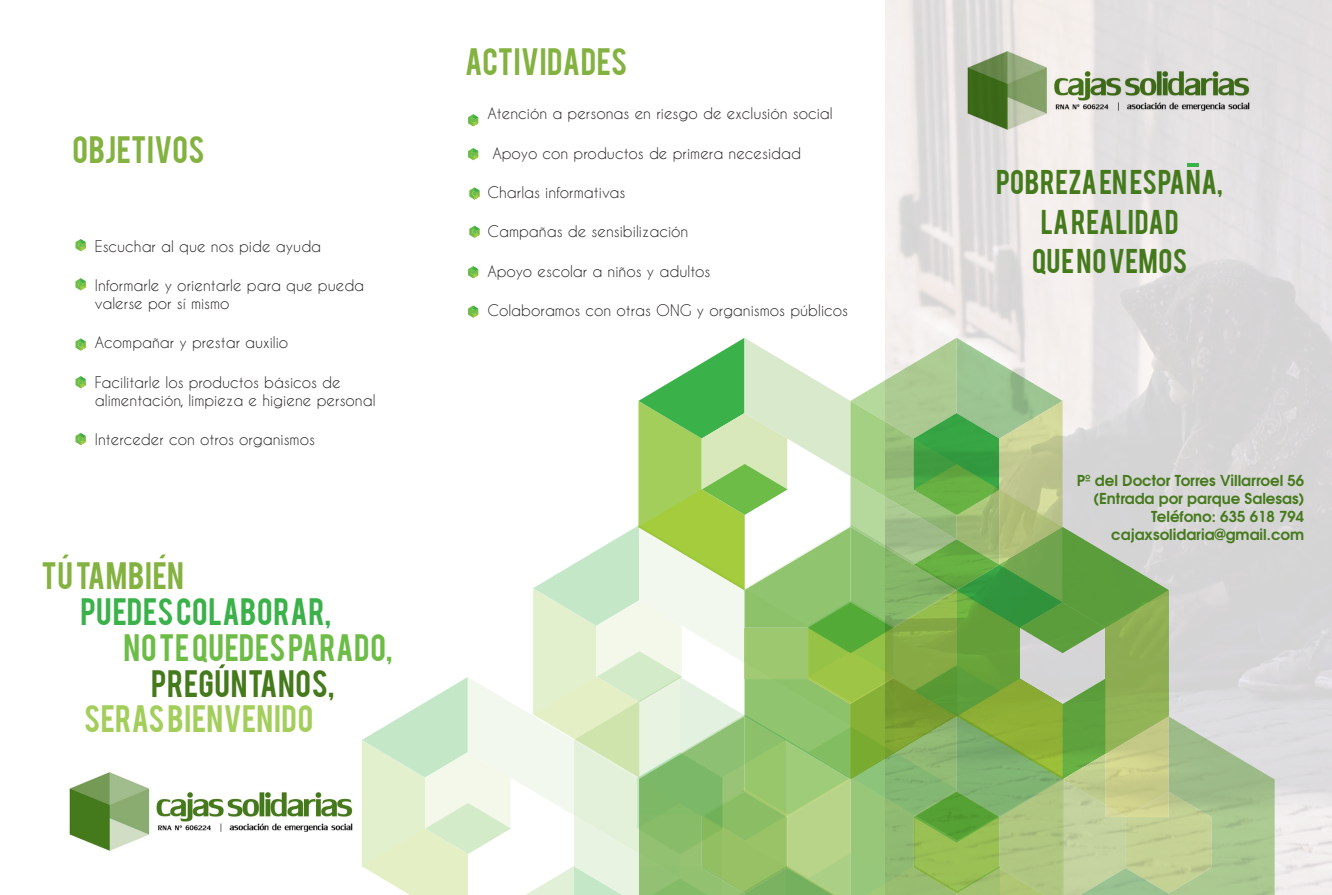
<style>
.page{position:relative;width:1332px;height:895px;background:#fff}
.page>*{position:absolute;margin:0;border:0;box-sizing:border-box;transform-origin:0 0}
.t1{font:30px "Bebas";letter-spacing:.015em;color:#83b240}
.t2{font:30px "Bebas";letter-spacing:.02em;color:#6dbc47}
.t3{font:30px "Bebas";letter-spacing:.02em;color:#3ab149}
.t4{font:30px "Bebas";letter-spacing:.02em;color:#a3ce5b}
.t5{font:30px "Bebas";letter-spacing:.02em;color:#447a1c}
.t6{font:27px "Bebas";letter-spacing:.02em;color:#447a1c}
.t7{font:15px/18px "Caviar Dreams";color:#231f20}
.t8{font:700 15px "Te X Gyre Adventor";color:#447a1c}
</style>
<div class="page">
<img style="left:885px;top:0;width:446px;height:894px">
<svg style="left:362px;top:337px;width:912px;height:557px"></svg>
<img style="left:965px;top:48px;width:285px;height:85px">
<img style="left:69px;top:772px;width:284px;height:79px">
<hr style="left:1186px;top:163px;width:12px;height:4px;background:#3ab149">
<svg style="left:75px;top:239px;width:11px;height:12px"></svg>
<svg style="left:468px;top:114px;width:10px;height:12px"></svg>
<svg style="left:75px;top:278px;width:11px;height:12px"></svg>
<svg style="left:469px;top:187px;width:10px;height:12px"></svg>
<svg style="left:468px;top:148px;width:10px;height:12px"></svg>
<svg style="left:75px;top:338px;width:11px;height:12px"></svg>
<svg style="left:469px;top:226px;width:10px;height:12px"></svg>
<svg style="left:75px;top:376px;width:11px;height:12px"></svg>
<svg style="left:468px;top:266px;width:10px;height:12px"></svg>
<svg style="left:75px;top:433px;width:11px;height:12px"></svg>
<svg style="left:468px;top:305px;width:10px;height:12px"></svg>
<svg style="left:62px;top:554px;width:7px;height:4px"></svg>
<svg style="left:159px;top:554px;width:7px;height:4px"></svg>
<svg style="left:219px;top:664px;width:6px;height:4px"></svg>
<p class="t1" style="left:72px;top:128px;width:133px">OBJETIVOS</p>
<p class="t7" style="left:95px;top:236px;width:228px">Escuchar al que nos pide ayuda</p>
<p class="t7" style="left:95px;top:276px;width:271px">Informarle y orientarle para que pueda valerse por sí mismo</p>
<p class="t7" style="left:95px;top:333px;width:195px">Acompañar y prestar auxilio</p>
<p class="t7" style="left:95px;top:372px;width:282px">Facilitarle los productos básicos de alimentación, limpieza e higiene personal</p>
<p class="t7" style="left:95px;top:429px;width:221px">Interceder con otros organismos</p>
<p class="t1" style="left:42px;top:553px;width:144px">TU TAMBIEN</p>
<p class="t3" style="left:80px;top:589px;width:252px">PUEDES COLABORAR,</p>
<p class="t2" style="left:123px;top:625px;width:271px">NO TE QUEDES PARADO,</p>
<p class="t5" style="left:151px;top:661px;width:185px">PREGUNTANOS,</p>
<p class="t4" style="left:84px;top:696px;width:230px">SERAS BIENVENIDO</p>
<p class="t1" style="left:465px;top:39px;width:164px">ACTIVIDADES</p>
<p class="t7" style="left:487px;top:104px;width:347px">Atención a personas en riesgo de exclusión social</p>
<p class="t7" style="left:492px;top:144px;width:310px">Apoyo con productos de primera necesidad</p>
<p class="t7" style="left:487px;top:183px;width:139px">Charlas informativas</p>
<p class="t7" style="left:487px;top:222px;width:202px">Campañas de sensibilización</p>
<p class="t7" style="left:487px;top:261px;width:224px">Apoyo escolar a niños y adultos</p>
<p class="t7" style="left:487px;top:301px;width:362px">Colaboramos con otras ONG y organismos públicos</p>
<p class="t6" style="left:996px;top:163px;width:228px">POBREZA EN ESPANA,</p>
<p class="t6" style="left:1040px;top:202px;width:139px">LA REALIDAD</p>
<p class="t6" style="left:1031px;top:241px;width:157px">QUE NO VEMOS</p>
<p class="t8" style="left:1076px;top:467px;width:229px">Pº del Doctor Torres Villarroel 56</p>
<p class="t8" style="left:1093px;top:485px;width:212px">(Entrada por parque Salesas)</p>
<p class="t8" style="left:1150px;top:503px;width:155px">Teléfono: 635 618 794</p>
<p class="t8" style="left:1111px;top:521px;width:194px">cajaxsolidaria@gmail.com</p>
</div>
